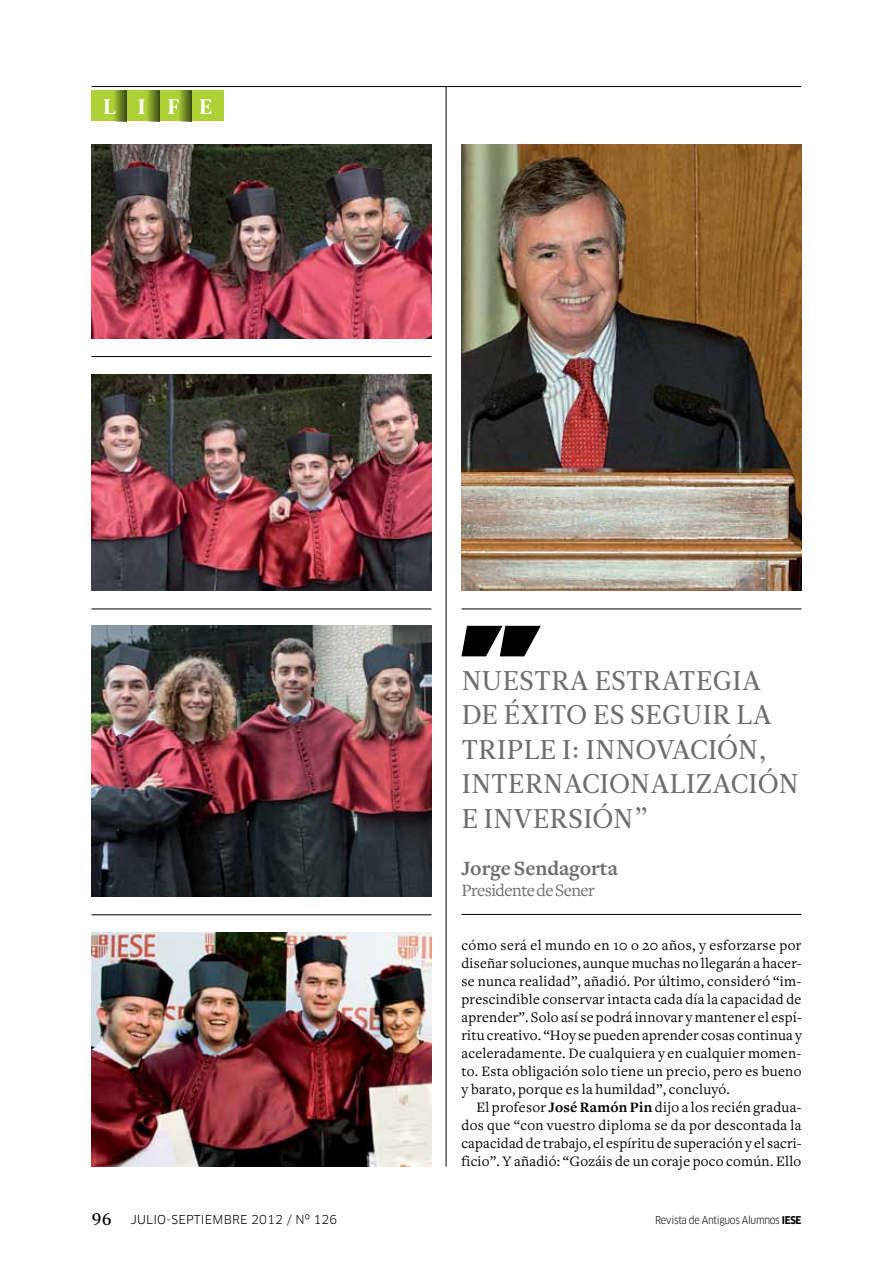
<style>
.page{position:relative;width:893px;height:1263px;background:#fff}
.page>*{position:absolute;margin:0;border:0;box-sizing:border-box;transform-origin:0 0}
.t1{font:27px/34.5px "Leitura News Roman 2";letter-spacing:.02em;color:#6d6e71}
.t2{font:700 21px "Freight Text";color:#6d6e71}
.t3{font:21px "Leitura News Roman 4";color:#fff}
.t4{font:18px "Freight Text";letter-spacing:-.03em;color:#6d6e71}
.t5{font:15px/18px "Freight Text";letter-spacing:.02em;color:#000;text-align:justify}
.t6{font:12px "Clan";letter-spacing:.015em;color:#000}
.t7{font:10.5px "Clan Narrow";letter-spacing:-.03em;color:#000}
.s1{font-weight:700}
.s2{font-family:"Leitura News Roman 2";font-size:18px}
</style>
<div class="page">
<hr style="left:91px;top:86px;width:710px;height:1px;background:#000">
<div style="left:188px;top:91px;width:36px;height:30px;background:#add136"></div>
<div style="left:156px;top:91px;width:36px;height:30px;background:#add136"></div>
<svg style="left:179px;top:91px;width:12px;height:30px"></svg>
<div style="left:91px;top:91px;width:37px;height:30px;background:#add136"></div>
<div style="left:124px;top:91px;width:36px;height:30px;background:#add136"></div>
<svg style="left:147px;top:91px;width:12px;height:30px"></svg>
<svg style="left:114px;top:91px;width:12px;height:30px"></svg>
<img style="left:461px;top:144px;width:340px;height:446px">
<hr style="left:461px;top:609px;width:340px;height:1px;background:#000">
<hr style="left:461px;top:914px;width:340px;height:1px;background:#000">
<svg style="left:461px;top:626px;width:80px;height:30px"></svg>
<hr style="left:446px;top:87px;width:1px;height:1079px;background:#000">
<img style="left:91px;top:626px;width:340px;height:270px">
<img style="left:91px;top:374px;width:340px;height:216px">
<img style="left:91px;top:932px;width:340px;height:234px">
<img style="left:91px;top:144px;width:340px;height:194px">
<hr style="left:91px;top:356px;width:340px;height:1px;background:#000">
<hr style="left:91px;top:609px;width:340px;height:1px;background:#000">
<hr style="left:91px;top:914px;width:340px;height:1px;background:#000">
<h2 class="t3" style="left:104px;top:94px;width:110px">life</h2>
<h1 class="t1" style="left:462px;top:664px;width:338px">NUESTRA ESTRATEGIA<br>DE ÉXITO ES SEGUIR LA<br>TRIPLE I: INNOVACIÓN,<br>INTERNACIONALIZACIÓN<br>E INVERSIÓN”</h1>
<h2 class="t2" style="left:461px;top:857px;width:158px">Jorge Sendagorta</h2>
<p class="t4" style="left:461px;top:881px;width:135px">Presidente de Sener</p>
<p class="t5" style="left:461px;top:937px;width:342px">cómo será el mundo en 10 o 20 años, y esforzarse por diseñar soluciones, aunque muchas no llegarán a hacer&shy;se nunca realidad”, añadió. Por último, consideró “im&shy;prescindible conservar intacta cada día la capacidad de aprender”. Solo así se podrá innovar y mantener el espí&shy;ritu creativo. “Hoy se pueden aprender cosas continua y aceleradamente. De cualquiera y en cualquier momen&shy;to. Esta obligación solo tiene un precio, pero es bueno y barato, porque es la humildad”, concluyó.</p>
<p class="t5" style="left:461px;top:1099px;width:342px;text-indent:15px">El profesor <span class="s1">José Ramón Pin</span> dijo a los recién gradua&shy;dos que “con vuestro diploma se da por descontada la capacidad de trabajo, el espíritu de superación y el sacri&shy;ficio”. Y añadió: “Gozáis de un coraje poco común. Ello</p>
<p class="t6" style="left:91px;top:1212px;width:247px"><span class="s2">96</span> JULIO-SEPTIEMBRE 2012 / nº 126</p>
<p class="t7" style="left:655px;top:1213px;width:148px">Revista de Antiguos Alumnos <span class="s1">IESE</span></p>
</div>
